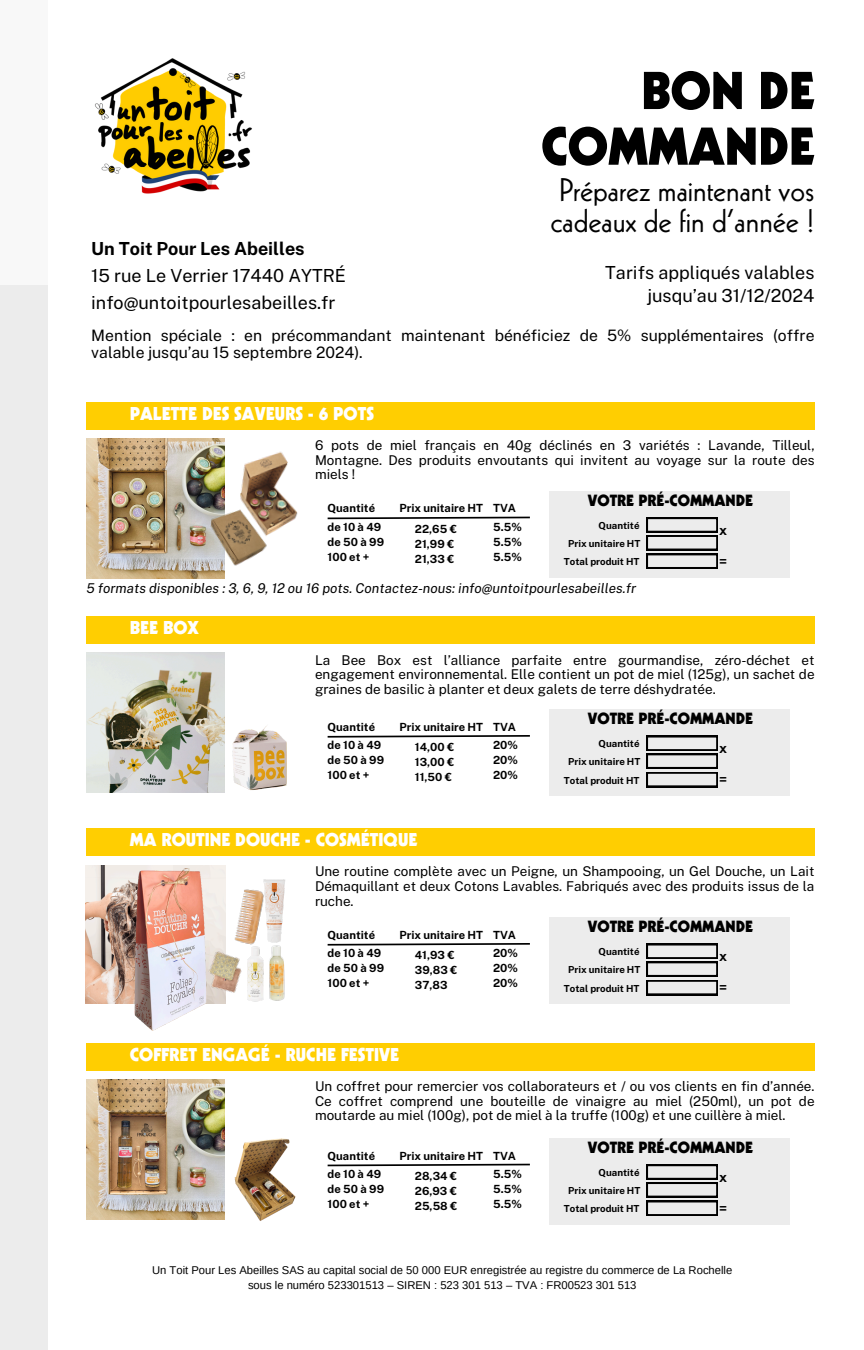
<style>
.page{position:relative;width:864px;height:1350px;background:#fff}
.page>*{position:absolute;margin:0;border:0;box-sizing:border-box;transform-origin:0 0}
.t1{font:900 51.75px/55.8px "Kabel LT Std";color:#000;text-align:right}
.t2{font:31.72px/31.5px "Kabel LT Std";color:#000}
.t3{font:18px/27px "Public Sans";color:#000;text-align:right}
.t4{font:900 18px "Kabel LT Std";color:#fff}
.t5{font:15.75px/17.1px "Public Sans";color:#000}
.t6{font:900 15.75px "Kabel LT Std";color:#000}
.t7{font:13.5px/14.6px "Public Sans";color:#000;text-align:justify}
.t8{font:italic 13.5px "Public Sans";color:#000}
.t9{font:700 13.5px "Public Sans";color:#000}
.t10{font:700 11.25px "Public Sans";color:#000}
.t11{font:11.25px "Arimo";color:#000}
.t12{font:700 11.25px "Public Sans";letter-spacing:.105em;color:#000}
.t13{font:700 9.67px "Public Sans";color:#000}
.s1{font-weight:700}
</style>
<div class="page">
<div style="left:0;top:286px;width:48px;height:1064px;background:#ececec"></div>
<img style="left:95px;top:58px;width:157px;height:136px">
<div style="left:550px;top:491px;width:240px;height:87px;background:#ececec"></div>
<div style="left:86px;top:402px;width:729px;height:28px;background:#ffce01"></div>
<div style="left:0;top:0;width:48px;height:350px;background:#f8f8f8"></div>
<svg style="left:327px;top:516px;width:203px;height:4px"></svg>
<img style="left:86px;top:438px;width:139px;height:140px">
<img style="left:194px;top:491px;width:73px;height:87px">
<img style="left:216px;top:445px;width:82px;height:100px">
<svg style="left:646px;top:517px;width:71px;height:52px"></svg>
<div style="left:550px;top:709px;width:240px;height:87px;background:#ececec"></div>
<div style="left:86px;top:616px;width:729px;height:28px;background:#ffce01"></div>
<svg style="left:327px;top:735px;width:203px;height:3px"></svg>
<img style="left:86px;top:653px;width:139px;height:140px">
<svg style="left:646px;top:736px;width:71px;height:51px"></svg>
<div style="left:550px;top:917px;width:240px;height:87px;background:#ececec"></div>
<div style="left:86px;top:828px;width:729px;height:28px;background:#ffce01"></div>
<svg style="left:327px;top:943px;width:203px;height:3px"></svg>
<img style="left:85px;top:866px;width:140px;height:138px">
<svg style="left:646px;top:944px;width:71px;height:51px"></svg>
<div style="left:550px;top:1138px;width:240px;height:87px;background:#ececec"></div>
<div style="left:86px;top:1043px;width:729px;height:28px;background:#ffce01"></div>
<svg style="left:327px;top:1163px;width:203px;height:4px"></svg>
<svg style="left:646px;top:1165px;width:71px;height:51px"></svg>
<img style="left:232px;top:726px;width:55px;height:64px">
<img style="left:282px;top:879px;width:3px;height:45px">
<img style="left:215px;top:959px;width:44px;height:45px">
<img style="left:215px;top:873px;width:67px;height:86px">
<img style="left:259px;top:942px;width:26px;height:59px">
<img style="left:86px;top:1079px;width:139px;height:140px">
<img style="left:110px;top:1114px;width:56px;height:106px">
<img style="left:144px;top:1148px;width:14px;height:9px">
<img style="left:234px;top:1138px;width:62px;height:83px">
<img style="left:134px;top:1122px;width:24px;height:14px">
<img style="left:123px;top:865px;width:92px;height:166px">
<p class="t1" style="left:541px;top:69px;width:275px">BON DE<br>COMMANDE</p>
<p class="t2" style="left:551px;top:178px;width:265px">Préparez maintenant vos cadeaux de fin d’année !</p>
<p class="t3" style="left:91px;top:235px;width:256px;text-align:left"><span class="s1">Un Toit Pour Les Abeilles<br></span>15 rue Le Verrier 17440 AYTRÉ info@untoitpourlesabeilles.fr</p>
<h3 class="t5" style="left:91px;top:327px;width:725px">Mention spéciale : en précommandant maintenant bénéficiez de 5% supplémentaires (offre valable jusqu’au 15 septembre 2024).</h3>
<p class="t3" style="left:605px;top:262px;width:211px;line-height:22.5px">Tarifs appliqués valables jusqu’au 31/12/2024</p>
<p class="t4" style="left:130px;top:407px;width:246px">PALETTE DES SAVEURS - 6 POTS</p>
<p class="t7" style="left:315px;top:438px;width:501px">6 pots de miel français en 40g déclinés en 3 variétés : Lavande, Tilleul, Montagne. Des produits envoutants qui invitent au voyage sur la route des miels !</p>
<p class="t10" style="left:328px;top:502px;width:49px">Quantité</p>
<p class="t12" style="left:328px;top:520px;width:55px">de10à49</p>
<p class="t12" style="left:328px;top:535px;width:58px">de50à99</p>
<p class="t10" style="left:328px;top:550px;width:43px">100 et +</p>
<p class="t10" style="left:399px;top:502px;width:85px">Prix unitaire HT</p>
<p class="t10" style="left:415px;top:522px;width:44px">22,65 €</p>
<p class="t10" style="left:415px;top:537px;width:41px">21,99 €</p>
<p class="t10" style="left:415px;top:552px;width:41px">21,33 €</p>
<p class="t10" style="left:493px;top:502px;width:24px">TVA</p>
<p class="t10" style="left:493px;top:520px;width:30px">5.5%</p>
<p class="t10" style="left:493px;top:535px;width:30px">5.5%</p>
<p class="t10" style="left:493px;top:550px;width:30px">5.5%</p>
<p class="t6" style="left:588px;top:494px;width:167px">VOTRE PRÉ-COMMANDE</p>
<p class="t13" style="left:599px;top:520px;width:42px">Quantité</p>
<p class="t13" style="left:564px;top:556px;width:77px">Total produit HT</p>
<h4 class="t9" style="left:719px;top:522px;width:9px">x</h4>
<h6 class="t9" style="left:719px;top:553px;width:9px">=</h6>
<p class="t13" style="left:568px;top:538px;width:74px">Prix unitaire HT</p>
<p class="t8" style="left:86px;top:580px;width:551px">5 formats disponibles : 3, 6, 9, 12 ou 16 pots. Contactez-nous: info@untoitpourlesabeilles.fr</p>
<p class="t4" style="left:130px;top:621px;width:70px">BEE BOX</p>
<p class="t7" style="left:315px;top:652px;width:501px">La Bee Box est l’alliance parfaite entre gourmandise, zéro-déchet et engagement environnemental. Elle contient un pot de miel (125g), un sachet de graines de basilic à planter et deux galets de terre déshydratée.</p>
<p class="t10" style="left:328px;top:720px;width:49px">Quantité</p>
<p class="t12" style="left:328px;top:739px;width:55px">de10à49</p>
<p class="t12" style="left:328px;top:754px;width:58px">de50à99</p>
<p class="t6" style="left:588px;top:713px;width:167px">VOTRE PRÉ-COMMANDE</p>
<p class="t13" style="left:599px;top:738px;width:42px">Quantité</p>
<p class="t13" style="left:564px;top:774px;width:77px">Total produit HT</p>
<h3 class="t10" style="left:399px;top:720px;width:85px">Prix unitaire HT</h3>
<p class="t10" style="left:493px;top:720px;width:24px">TVA</p>
<p class="t10" style="left:493px;top:739px;width:26px">20%</p>
<p class="t10" style="left:493px;top:754px;width:26px">20%</p>
<p class="t10" style="left:493px;top:769px;width:26px">20%</p>
<p class="t10" style="left:415px;top:740px;width:41px">14,00 €</p>
<p class="t10" style="left:415px;top:755px;width:41px">13,00 €</p>
<p class="t10" style="left:415px;top:770px;width:39px">11,50 €</p>
<p class="t9" style="left:719px;top:741px;width:9px">x</p>
<p class="t9" style="left:719px;top:771px;width:9px">=</p>
<p class="t13" style="left:568px;top:756px;width:74px">Prix unitaire HT</p>
<p class="t10" style="left:328px;top:769px;width:43px">100 et +</p>
<h3 class="t4" style="left:130px;top:833px;width:289px">MA ROUTINE DOUCHE - COSMÉTIQUE</h3>
<p class="t7" style="left:315px;top:864px;width:501px">Une routine complète avec un Peigne, un Shampooing, un Gel Douche, un Lait Démaquillant et deux Cotons Lavables. Fabriqués avec des produits issus de la ruche.</p>
<p class="t10" style="left:328px;top:928px;width:49px">Quantité</p>
<p class="t12" style="left:328px;top:947px;width:55px">de10à49</p>
<p class="t12" style="left:328px;top:962px;width:58px">de50à99</p>
<p class="t6" style="left:588px;top:921px;width:167px">VOTRE PRÉ-COMMANDE</p>
<p class="t13" style="left:599px;top:946px;width:42px">Quantité</p>
<p class="t13" style="left:564px;top:982px;width:77px">Total produit HT</p>
<p class="t10" style="left:399px;top:928px;width:85px">Prix unitaire HT</p>
<p class="t10" style="left:493px;top:928px;width:24px">TVA</p>
<p class="t10" style="left:493px;top:947px;width:26px">20%</p>
<p class="t10" style="left:493px;top:962px;width:26px">20%</p>
<p class="t10" style="left:493px;top:977px;width:26px">20%</p>
<p class="t10" style="left:415px;top:948px;width:41px">41,93 €</p>
<p class="t10" style="left:415px;top:963px;width:44px">39,83 €</p>
<p class="t10" style="left:415px;top:978px;width:34px">37,83</p>
<p class="t9" style="left:719px;top:949px;width:9px">x</p>
<p class="t9" style="left:719px;top:979px;width:9px">=</p>
<p class="t13" style="left:568px;top:964px;width:74px">Prix unitaire HT</p>
<p class="t10" style="left:328px;top:977px;width:43px">100 et +</p>
<p class="t4" style="left:130px;top:1048px;width:271px">COFFRET ENGAGÉ - RUCHE FESTIVE</p>
<p class="t7" style="left:315px;top:1079px;width:501px">Un coffret pour remercier vos collaborateurs et / ou vos clients en fin d’année.<br>Ce coffret comprend une bouteille de vinaigre au miel (250ml), un pot de moutarde au miel (100g), pot de miel à la truffe (100g) et une cuillère à miel.</p>
<p class="t10" style="left:328px;top:1149px;width:49px">Quantité</p>
<p class="t12" style="left:328px;top:1167px;width:55px">de10à49</p>
<p class="t12" style="left:328px;top:1182px;width:58px">de50à99</p>
<p class="t6" style="left:588px;top:1141px;width:167px">VOTRE PRÉ-COMMANDE</p>
<p class="t13" style="left:599px;top:1167px;width:42px">Quantité</p>
<p class="t13" style="left:564px;top:1203px;width:77px">Total produit HT</p>
<p class="t10" style="left:399px;top:1149px;width:85px">Prix unitaire HT</p>
<p class="t10" style="left:493px;top:1149px;width:24px">TVA</p>
<p class="t10" style="left:493px;top:1167px;width:30px">5.5%</p>
<p class="t10" style="left:493px;top:1182px;width:30px">5.5%</p>
<p class="t10" style="left:493px;top:1197px;width:30px">5.5%</p>
<p class="t10" style="left:415px;top:1169px;width:44px">28,34 €</p>
<p class="t10" style="left:415px;top:1184px;width:44px">26,93 €</p>
<p class="t10" style="left:415px;top:1199px;width:44px">25,58 €</p>
<p class="t9" style="left:719px;top:1169px;width:9px">x</p>
<p class="t9" style="left:719px;top:1200px;width:9px">=</p>
<p class="t13" style="left:568px;top:1185px;width:74px">Prix unitaire HT</p>
<p class="t10" style="left:328px;top:1197px;width:43px">100 et +</p>
<p class="t11" style="left:152px;top:1264px;width:582px">Un Toit Pour Les Abeilles SAS au capital social de 50 000 EUR enregistrée au registre du commerce de La Rochelle</p>
<p class="t11" style="left:248px;top:1279px;width:390px">sous le numéro 523301513 – SIREN : 523 301 513 – TVA : FR00523 301 513</p>
</div>
